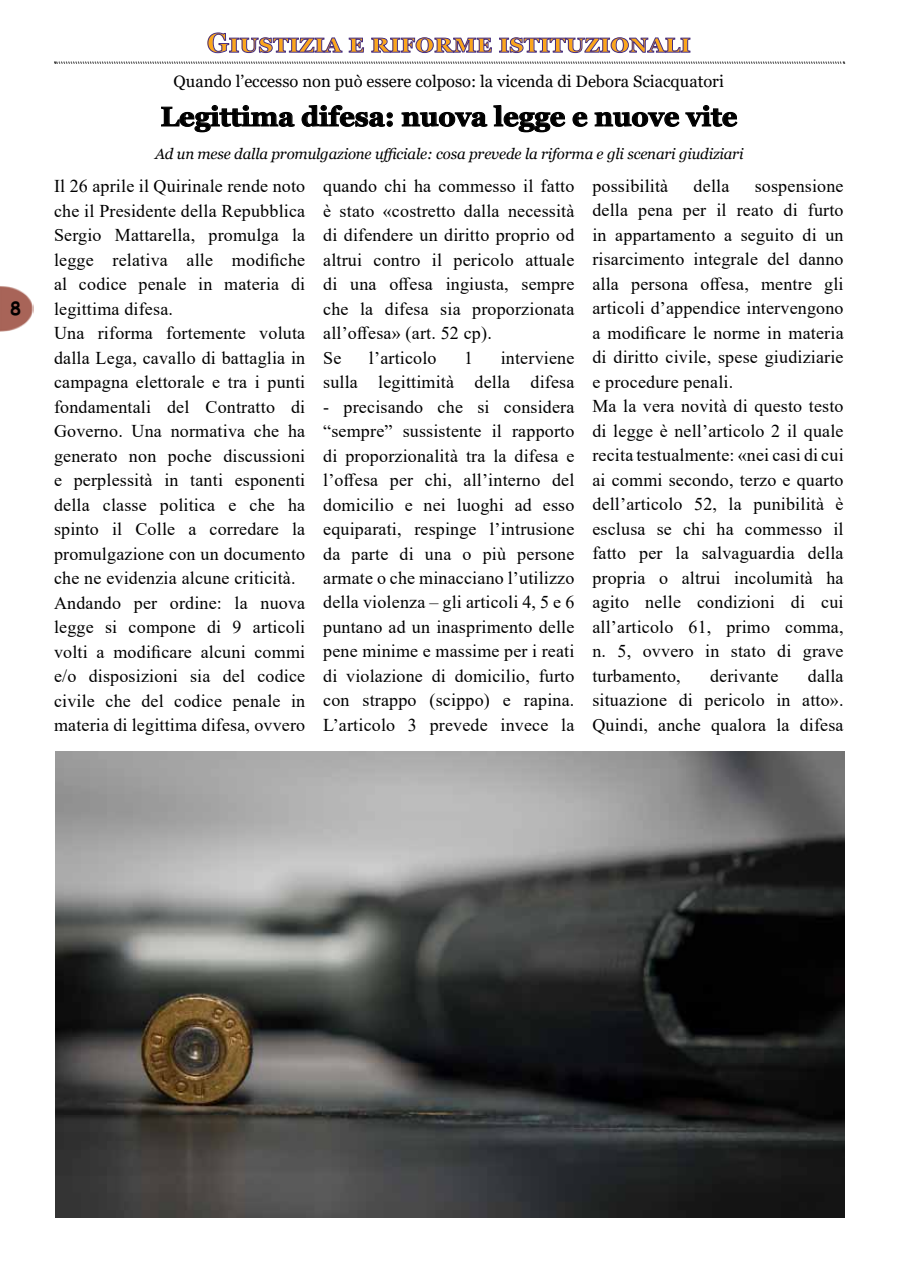
<style>
.page{position:relative;width:898px;height:1272px;background:#fff}
.page>*{position:absolute;margin:0;border:0;box-sizing:border-box;transform-origin:0 0}
.t1{font:700 27px "Georgia";color:#000}
.t2{font:700 27px "Georgia";letter-spacing:.005em;color:#fba61c}
.t3{font:18px/24.5px "Times New Roman";letter-spacing:.01em;color:#000}
.t4{font:700 18px "Comic Sans MS";color:#000}
.t5{font:16.5px "Georgia";color:#000}
.t6{font:italic 15px "Georgia";letter-spacing:-.01em;color:#000}
</style>
<div class="page">
<img style="left:0;top:286px;width:34px;height:46px">
<svg style="left:161px;top:105px;width:134px;height:28px"></svg>
<svg style="left:301px;top:105px;width:92px;height:22px"></svg>
<svg style="left:401px;top:105px;width:337px;height:28px"></svg>
<svg style="left:54px;top:62px;width:790px;height:2px"></svg>
<svg style="left:207px;top:32px;width:157px;height:21px"></svg>
<svg style="left:371px;top:37px;width:121px;height:16px"></svg>
<svg style="left:499px;top:37px;width:191px;height:16px"></svg>
<img style="left:55px;top:751px;width:789px;height:466px">
<p class="t4" style="left:10px;top:295px;width:12px">8</p>
<h1 class="t2" style="left:207px;top:25px;width:485px">Giustizia e riforme istituzionali</h1>
<p class="t5" style="left:173px;top:72px;width:551px">Quando l’eccesso non può essere colposo: la vicenda di Debora Sciacquatori</p>
<h1 class="t1" style="left:161px;top:99px;width:578px">Legittima difesa: nuova legge e nuove vite</h1>
<p class="t6" style="left:155px;top:145px;width:589px">Ad un mese dalla promulgazione ufficiale: cosa prevede la riforma e gli scenari giudiziari</p>
<p class="t3" style="left:54px;top:173px;width:253px">Il 26 aprile il Quirinale rende noto che il Presidente della Repubblica<br>Sergio Mattarella, promulga la legge relativa alle modifiche al codice penale in materia di legittima difesa.<br>Una riforma fortemente voluta dalla Lega, cavallo di battaglia in campagna elettorale e tra i punti fondamentali del Contratto di<br>Governo. Una normativa che ha generato non poche discussioni e perplessità in tanti esponenti della classe politica e che ha spinto il Colle a corredare la promulgazione con un documento che ne evidenzia alcune criticità.<br>Andando per ordine: la nuova legge si compone di 9 articoli volti a modificare alcuni commi e/o disposizioni sia del codice civile che del codice penale in materia di legittima difesa, ovvero</p>
<p class="t3" style="left:323px;top:173px;width:253px">quando chi ha commesso il fatto è stato «costretto dalla necessità di difendere un diritto proprio od altrui contro il pericolo attuale di una offesa ingiusta, sempre che la difesa sia proporzionata all’offesa» (art. 52 cp).<br>Se</p>
<p class="t3" style="left:592px;top:173px;width:77px">possibilità</p>
<p class="t3" style="left:693px;top:173px;width:37px">della</p>
<p class="t3" style="left:592px;top:173px;width:253px;text-indent:162px">sospensione della pena per il reato di furto in appartamento a seguito di un risarcimento integrale del danno alla persona offesa, mentre gli articoli d’appendice intervengono a modificare le norme in materia di diritto civile, spese giudiziarie e procedure penali.<br>Ma la vera novità di questo testo di legge è nell’articolo 2 il quale recita testualmente: «nei casi di cui ai commi secondo, terzo e quarto dell’articolo 52, la punibilità è esclusa se chi ha commesso il fatto per la salvaguardia della propria o altrui incolumità ha agito nelle condizioni di cui all’articolo 61, primo comma, n. 5, ovvero in stato di grave turbamento,</p>
<p class="t3" style="left:323px;top:345px;width:252px;text-align:right">interviene<br>sulla legittimità della difesa</p>
<p class="t3" style="left:323px;top:394px;width:252px;text-align:justify">- precisando che si considera “sempre” sussistente il rapporto di proporzionalità tra la difesa e l’offesa per chi, all’interno del domicilio e nei luoghi ad esso equiparati, respinge l’intrusione da parte di una o più persone armate o che minacciano l’utilizzo della violenza – gli articoli 4, 5 e 6 puntano ad un inasprimento delle pene minime e massime per i reati di violazione di domicilio, furto con strappo (scippo) e rapina.<br>L’articolo 3 prevede invece la</p>
<p class="t3" style="left:369px;top:345px;width:69px">l’articolo</p>
<p class="t3" style="left:464px;top:345px;width:10px">1</p>
<p class="t3" style="left:592px;top:663px;width:252px;text-align:justify;text-indent:215px">dalla situazione di pericolo in atto».<br>Quindi, anche qualora la difesa</p>
<p class="t3" style="left:709px;top:663px;width:70px">derivante</p>
</div>
